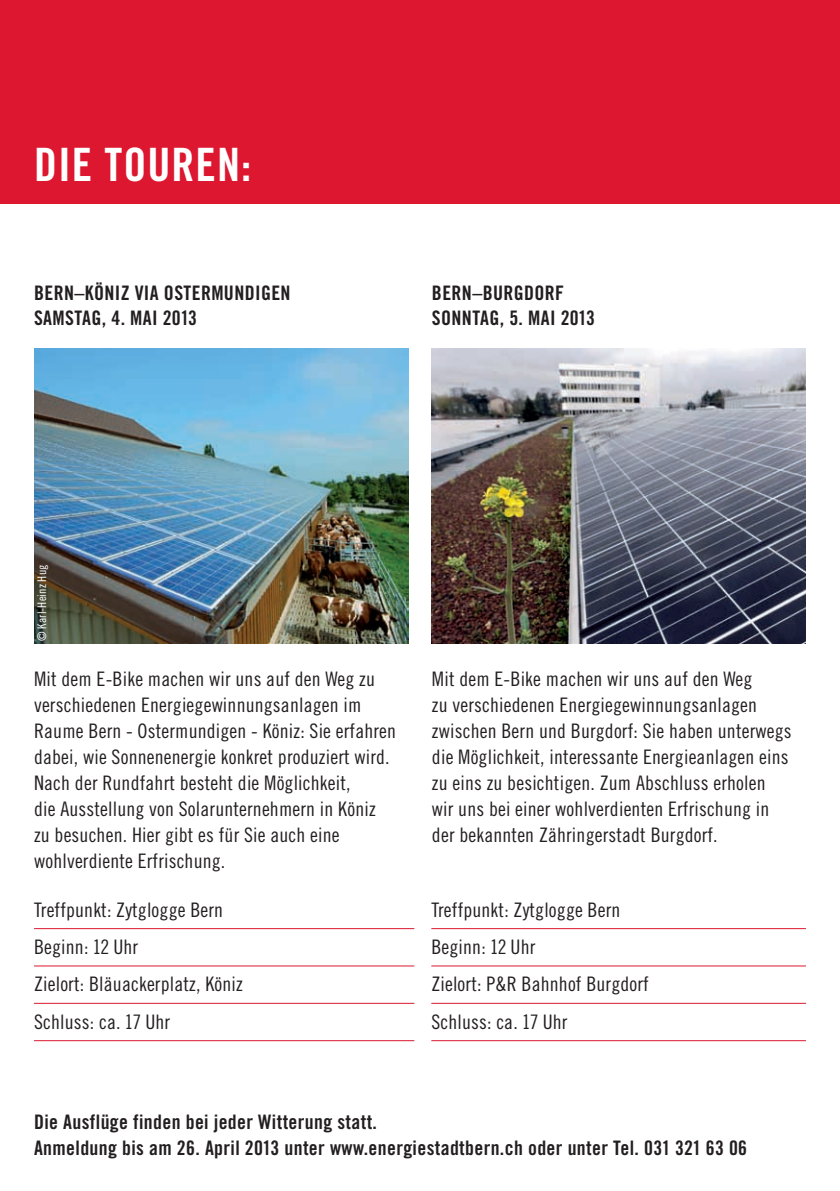
<style>
.page{position:relative;width:840px;height:1191px;background:#fff}
.page>*{position:absolute;margin:0;border:0;box-sizing:border-box;transform-origin:0 0}
.t1{font:46px "Trade Gothic Bold Cond Twenty";letter-spacing:.02em;color:#fff}
.t2{font:20px/26px "Trade Gothic Cond Eighteen";letter-spacing:.01em;color:#231f20}
.t3{font:20px/24.6px "Trade Gothic Bold Cond Twenty";letter-spacing:.02em;color:#231f20}
.t4{font:12px "Trade Gothic Cond Eighteen";letter-spacing:.01em;color:#fff}
</style>
<div class="page">
<div style="left:0;top:0;width:839px;height:203px;background:#dc172f"></div>
<hr style="left:34px;top:928px;width:380px;height:1px;background:#dc172f">
<hr style="left:34px;top:965px;width:380px;height:1px;background:#dc172f">
<hr style="left:34px;top:1002px;width:380px;height:1px;background:#dc172f">
<hr style="left:34px;top:1040px;width:380px;height:1px;background:#dc172f">
<hr style="left:431px;top:928px;width:374px;height:1px;background:#dc172f">
<hr style="left:431px;top:965px;width:374px;height:1px;background:#dc172f">
<hr style="left:431px;top:1002px;width:374px;height:1px;background:#dc172f">
<hr style="left:431px;top:1040px;width:374px;height:1px;background:#dc172f">
<img style="left:34px;top:349px;width:374px;height:294px">
<img style="left:431px;top:349px;width:374px;height:294px">
<h1 class="t1" style="left:34px;top:147px;width:218px">DIE TOUREN:</h1>
<p class="t3" style="left:34px;top:282px;width:258px">BERN–KÖNIZ VIA OSTERMUNDIGEN<br>SAMSTAG, 4. MAI 2013</p>
<p class="t3" style="left:431px;top:282px;width:164px">BERN–BURGDORF<br>SONNTAG, 5. MAI 2013</p>
<p class="t4" style="left:37px;top:641px;width:78px;rotate:-90deg">© Karl-Heinz Hug</p>
<p class="t2" style="left:34px;top:667px;width:363px">Mit dem E-Bike machen wir uns auf den Weg zu verschiedenen Energiegewinnungsanlagen im Raume Bern - Ostermundigen - Köniz: Sie erfahren dabei, wie Sonnenenergie konkret produziert wird.<br>Nach der Rundfahrt besteht die Möglichkeit,<br>die Ausstellung von Solarunternehmern in Köniz zu besuchen. Hier gibt es für Sie auch eine wohlverdiente Erfrischung.</p>
<p class="t2" style="left:34px;top:892px;width:210px;line-height:37.4px">Treffpunkt: Zytglogge Bern<br>Beginn: 12 Uhr<br>Zielort: Bläuackerplatz, Köniz<br>Schluss: ca. 17 Uhr</p>
<p class="t2" style="left:431px;top:667px;width:361px">Mit dem E-Bike machen wir uns auf den Weg<br>zu verschiedenen Energiegewinnungsanlagen zwischen Bern und Burgdorf: Sie haben unterwegs die Möglichkeit, interessante Energieanlagen eins zu eins zu besichtigen. Zum Abschluss erholen wir uns bei einer wohlverdienten Erfrischung in der bekannten Zähringerstadt Burgdorf.</p>
<p class="t2" style="left:431px;top:892px;width:219px;line-height:37.4px">Treffpunkt: Zytglogge Bern<br>Beginn: 12 Uhr<br>Zielort: P&amp;R Bahnhof Burgdorf<br>Schluss: ca. 17 Uhr</p>
<p class="t3" style="left:34px;top:1110px;width:714px;line-height:26px">Die Ausflüge finden bei jeder Witterung statt.<br>Anmeldung bis am 26. April 2013 unter www.energiestadtbern.ch oder unter Tel. 031 321 63 06</p>
</div>
